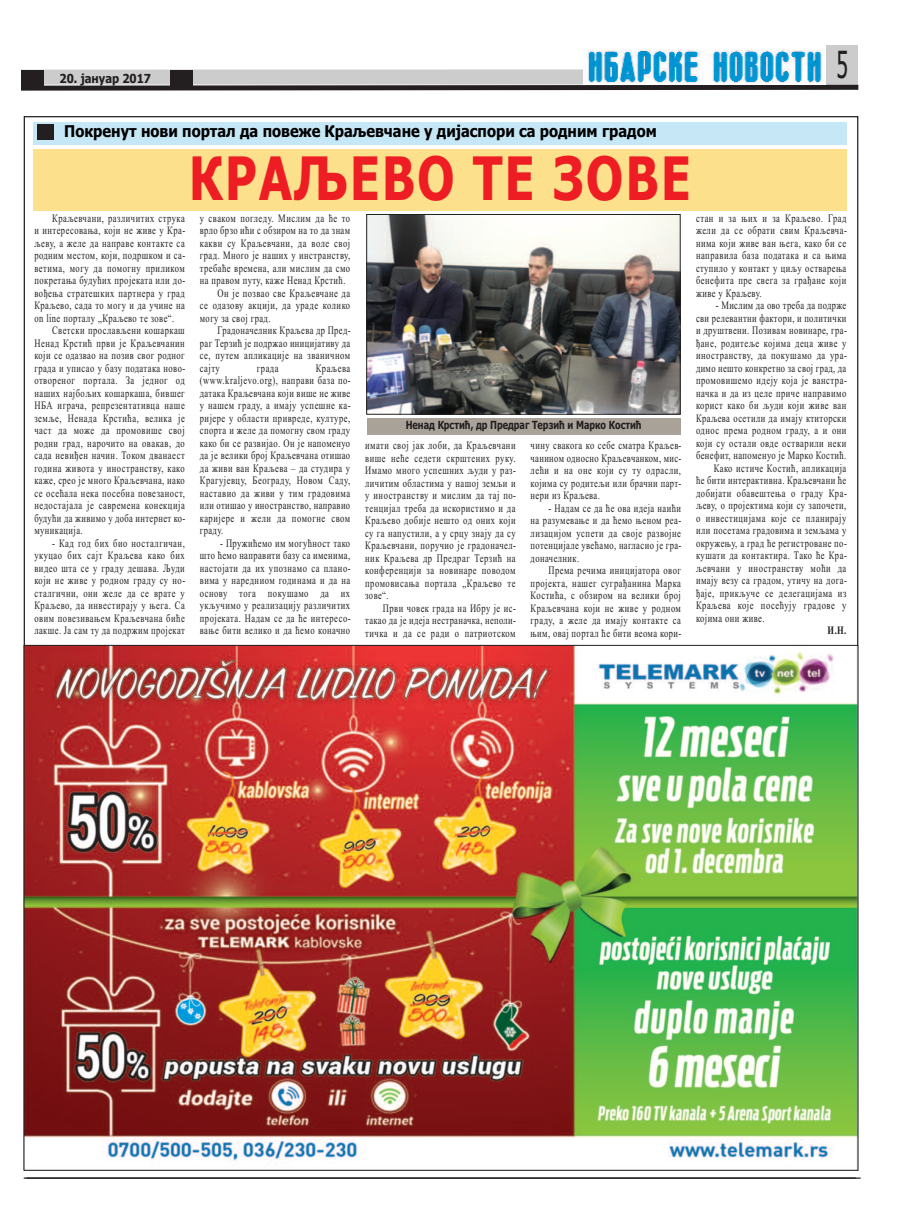
<style>
.page{position:relative;width:902px;height:1226px;background:#fff}
.page>*{position:absolute;margin:0;border:0;box-sizing:border-box;transform-origin:0 0}
.t1{font:700 60px "Tahoma";letter-spacing:.05em;color:#ee1d23;scale:.8 1}
.t2{font:37.5px "Tahoma";color:#231f20;scale:.57 1}
.t3{font:700 16.25px "Tahoma";color:#000;scale:.9 1}
.t4{font:700 12.5px "Tahoma";color:#231f20;scale:.9 1}
.t5{font:11.38px/12.5px "Times New Roman";letter-spacing:.055em;color:#231f20;text-align:justify;scale:.75 1}
.t6{font:700 11.38px "Times New Roman";color:#231f20;scale:.75 1}
.t7{font:700 11.25px "Tahoma";color:#231f20;scale:.8 1}
</style>
<div class="page">
<hr style="left:24px;top:1177px;width:836px;height:2px;background:#231f20">
<div style="left:21px;top:69px;width:791px;height:16px;background:#ccc"></div>
<div style="left:826px;top:45px;width:32px;height:43px;background:#ccc"></div>
<svg style="left:21px;top:82px;width:838px;height:9px"></svg>
<div style="left:21px;top:71px;width:22px;height:15px;background:#231f20"></div>
<div style="left:170px;top:71px;width:22px;height:15px;background:#231f20"></div>
<svg style="left:583px;top:49px;width:243px;height:36px"></svg>
<img style="left:583px;top:50px;width:243px;height:32px">
<div style="left:33px;top:122px;width:814px;height:23px;background:#c5e7f6"></div>
<div style="left:37px;top:124px;width:17px;height:16px;background:#231f20"></div>
<img style="left:26px;top:647px;width:830px;height:514px">
<img style="left:368px;top:216px;width:310px;height:197px">
<div style="left:366px;top:214px;width:314px;height:201px;border:1px solid #231f20"></div>
<div style="left:367px;top:418px;width:313px;height:17px;background:#a9a299"></div>
<div style="left:33px;top:149px;width:813px;height:61px;background:#fce08b"></div>
<p class="t4" style="left:60px;top:71px;width:103px">20. јануар 2017</p>
<h3 class="t3" style="left:64px;top:122px;width:660px">Покренут нови портал да повеже Краљевчане у дијаспори са родним градом</h3>
<h1 class="t1" style="left:189px;top:144px;width:628px">КРАЉЕВО ТЕ ЗОВЕ</h1>
<h2 class="t2" style="left:836px;top:43px;width:22px">5</h2>
<p class="t5" style="left:52px;top:212px;width:178px">Краљевчани, различитих струка</p>
<p class="t5" style="left:34px;top:224px;width:203px">и интересовања, који не живе у Кра-</p>
<p class="t5" style="left:34px;top:237px;width:202px">љеву, а желе да направе контакте са</p>
<p class="t5" style="left:34px;top:249px;width:203px">родним местом, који, подршком и са-</p>
<p class="t5" style="left:34px;top:262px;width:202px">ветима, могу да помогну приликом</p>
<p class="t5" style="left:34px;top:274px;width:203px">покретања будућих пројеката или до-</p>
<p class="t5" style="left:34px;top:287px;width:202px">вођења стратешких партнера у град</p>
<p class="t5" style="left:34px;top:299px;width:202px">Краљево, сада то могу и да учине на</p>
<p class="t5" style="left:34px;top:312px;width:188px">on line порталу „Краљево те зове“.</p>
<p class="t5" style="left:52px;top:324px;width:178px">Светски прослављени кошаркаш</p>
<p class="t5" style="left:34px;top:337px;width:202px">Ненад Крстић први је Краљевчанин</p>
<p class="t5" style="left:34px;top:349px;width:202px">који се одазвао на позив свог родног</p>
<p class="t5" style="left:34px;top:362px;width:203px">града и уписао у базу података ново-</p>
<p class="t5" style="left:34px;top:374px;width:202px">отвореног портала. За једног од</p>
<p class="t5" style="left:34px;top:387px;width:202px">наших најбољих кошаркаша, бившег</p>
<p class="t5" style="left:34px;top:399px;width:202px">НБА играча, репрезентативца наше</p>
<p class="t5" style="left:34px;top:412px;width:202px">земље, Ненада Крстића, велика је</p>
<p class="t5" style="left:34px;top:424px;width:202px">част да може да промовише свој</p>
<p class="t5" style="left:34px;top:437px;width:202px">родни град, нарочито на овакав, до</p>
<p class="t5" style="left:34px;top:449px;width:202px">сада невиђен начин. Током дванаест</p>
<p class="t5" style="left:34px;top:462px;width:202px">година живота у иностранству, како</p>
<p class="t5" style="left:34px;top:474px;width:202px">каже, срео је много Краљевчана, иако</p>
<p class="t5" style="left:34px;top:487px;width:202px">се осећала нека посебна повезаност,</p>
<p class="t5" style="left:34px;top:499px;width:202px">недостајала је савремена конекција</p>
<p class="t5" style="left:34px;top:512px;width:203px">будући да живимо у доба интернет ко-</p>
<p class="t5" style="left:34px;top:524px;width:66px">муникација.</p>
<p class="t5" style="left:34px;top:537px;width:203px;text-indent:18px">- Кад год бих био носталгичан, укуцао бих сајт Краљева како бих видео шта се у граду дешава. Људи који не живе у родном граду су но&shy;сталгични, они желе да се врате у Краљево, да инвестирају у њега. Са овим повезивањем Краљевчана биће лакше. Ја сам ту да подржим пројекат</p>
<p class="t5" style="left:200px;top:212px;width:202px">у сваком погледу. Мислим да ће то</p>
<p class="t5" style="left:200px;top:224px;width:202px">врло брзо ићи с обзиром на то да знам</p>
<p class="t5" style="left:200px;top:237px;width:202px">какви су Краљевчани, да воле свој</p>
<p class="t5" style="left:200px;top:249px;width:202px">град. Много је наших у инстранству,</p>
<p class="t5" style="left:200px;top:262px;width:202px">требаће времена, али мислим да смо</p>
<p class="t5" style="left:200px;top:274px;width:196px">на правом путу, каже Ненад Крстић.</p>
<p class="t5" style="left:217px;top:287px;width:178px">Он је позвао све Краљевчане да</p>
<p class="t5" style="left:200px;top:299px;width:202px">се одазову акцији, да ураде колико</p>
<p class="t5" style="left:200px;top:312px;width:96px">могу за свој град.</p>
<p class="t5" style="left:217px;top:324px;width:179px">Градоначелник Краљева др Пред-</p>
<p class="t5" style="left:200px;top:337px;width:202px">раг Терзић је подржао иницијативу да</p>
<p class="t5" style="left:200px;top:349px;width:202px">се, путем апликације на званичном</p>
<p class="t5" style="left:200px;top:362px;width:28px">сајту</p>
<p class="t5" style="left:257px;top:362px;width:30px">града</p>
<p class="t5" style="left:200px;top:362px;width:203px;text-indent:116px">Краљева (www.kraljevo.org), направи база по&shy;датака Краљевчана који више не живе у нашем граду, а имају успешне ка&shy;ријере у области привреде, културе, спорта и желе да помогну свом граду како би се развијао. Он је напоменуо да је велики број Краљевчана отишао да живи ван Краљева – да студира у Крагујевцу, Београду, Новом Саду, наставио да живи у тим градовима или отишао у иностранство, направио каријере и жели да помогне свом граду.</p>
<p class="t5" style="left:200px;top:537px;width:203px;text-indent:20px">- Пружићемо им могућност тако што ћемо направити базу са именима, настојати да их упознамо са плано&shy;вима у наредниом годинама и да на основу тога покушамо да их укључимо у реализацију различитих пројеката. Надам се да ће интересо&shy;вање бити велико и да ћемо коначно</p>
<p class="t7" style="left:406px;top:419px;width:296px">Ненад Крстић, др Предраг Терзић и Марко Костић</p>
<p class="t5" style="left:365px;top:439px;width:203px">имати свој јак лоби, да Краљевчани више неће седети скрштених руку.<br>Имамо много успешних људи у раз&shy;личитим областима у нашој земљи и у иностранству и мислим да тај по&shy;тенцијал треба да искористимо и да Краљево добије нешто од оних који су га напустили, а у срцу знају да су Краљевчани, поручио је градоначел&shy;ник Краљева др Предраг Терзић на конференцији за новинаре поводом промовисања портала „Краљево те зове“.</p>
<p class="t5" style="left:365px;top:602px;width:203px;text-indent:18px">Први човек града на Ибру је ис&shy;такао да је идеја нестраначка, неполи&shy;тичка и да се ради о патриотском</p>
<p class="t5" style="left:530px;top:439px;width:203px">чину свакога ко себе сматра Краљев&shy;чанином односно Краљевчанком, мис&shy;лећи и на оне који су ту одрасли, којима су родитељи или брачни парт&shy;нери из Краљева.</p>
<p class="t5" style="left:530px;top:502px;width:203px;text-indent:18px">- Надам се да ће ова идеја наићи на разумевање и да ћемо њеном реа&shy;лизацијом успети да своје развојне потенцијале увећамо, нагласио је гра&shy;доначелник.</p>
<p class="t5" style="left:530px;top:564px;width:203px;text-indent:18px">Према речима иницијатора овог пројекта, нашег суграђанина Марка Костића, с обзиром на велики број Краљевчана који не живе у родном граду, а желе да имају контакте са њим, овај портал ће бити веома кори-</p>
<p class="t5" style="left:696px;top:212px;width:203px">стан и за њих и за Краљево. Град жели да се обрати свим Краљевча&shy;нима који живе ван њега, како би се направила база података и са њима ступило у контакт у циљу остварења бенефита пре свега за грађане који живе у Краљеву.</p>
<p class="t5" style="left:716px;top:299px;width:175px">- Мислим да ово треба да подрже</p>
<p class="t5" style="left:696px;top:312px;width:202px">сви релевантни фактори, и политички</p>
<p class="t5" style="left:696px;top:324px;width:203px">и друштвени. Позивам новинаре, гра-</p>
<p class="t5" style="left:696px;top:337px;width:202px">ђане, родитеље којима деца живе у</p>
<p class="t5" style="left:696px;top:349px;width:203px">иностранству, да покушамо да ура-</p>
<p class="t5" style="left:696px;top:362px;width:202px">димо нешто конкретно за свој град, да</p>
<p class="t5" style="left:696px;top:374px;width:203px">промовишемо идеју која је ванстра-</p>
<p class="t5" style="left:696px;top:387px;width:202px">начка и да из целе приче направимо</p>
<p class="t5" style="left:696px;top:399px;width:202px">корист како би људи који живе ван</p>
<p class="t5" style="left:696px;top:412px;width:202px">Краљева осетили да имају ктиторски</p>
<p class="t5" style="left:696px;top:424px;width:202px">однос према родном граду, а и они</p>
<p class="t5" style="left:696px;top:437px;width:202px">који су остали овде остварили неки</p>
<p class="t5" style="left:696px;top:449px;width:202px">бенефит, напоменуо је Марко Костић.</p>
<p class="t5" style="left:714px;top:462px;width:178px">Како истиче Костић, апликација</p>
<p class="t5" style="left:696px;top:474px;width:202px">ће бити интерактивна. Краљевчани ће</p>
<p class="t5" style="left:696px;top:487px;width:203px">добијати обавештења о граду Кра-</p>
<p class="t5" style="left:696px;top:499px;width:202px">љеву, о пројектима који су започети,</p>
<p class="t5" style="left:696px;top:512px;width:202px">о инвестицијама које се планирају</p>
<p class="t5" style="left:696px;top:524px;width:202px">или посетама градовима и земљама у</p>
<p class="t5" style="left:696px;top:537px;width:203px">окружењу, а град ће регистроване по-</p>
<p class="t5" style="left:696px;top:549px;width:203px">кушати да контактира. Тако ће Кра-</p>
<p class="t5" style="left:696px;top:562px;width:202px">љевчани у иностранству моћи да</p>
<p class="t5" style="left:696px;top:574px;width:203px">имају везу са градом, утичу на дога-</p>
<p class="t5" style="left:696px;top:587px;width:202px">ђаје, прикључе се делегацијама из</p>
<p class="t5" style="left:696px;top:599px;width:202px">Краљева које посећују градове у</p>
<p class="t5" style="left:696px;top:612px;width:93px">којима они живе.</p>
<p class="t6" style="left:827px;top:624px;width:27px">И.Н.</p>
</div>
